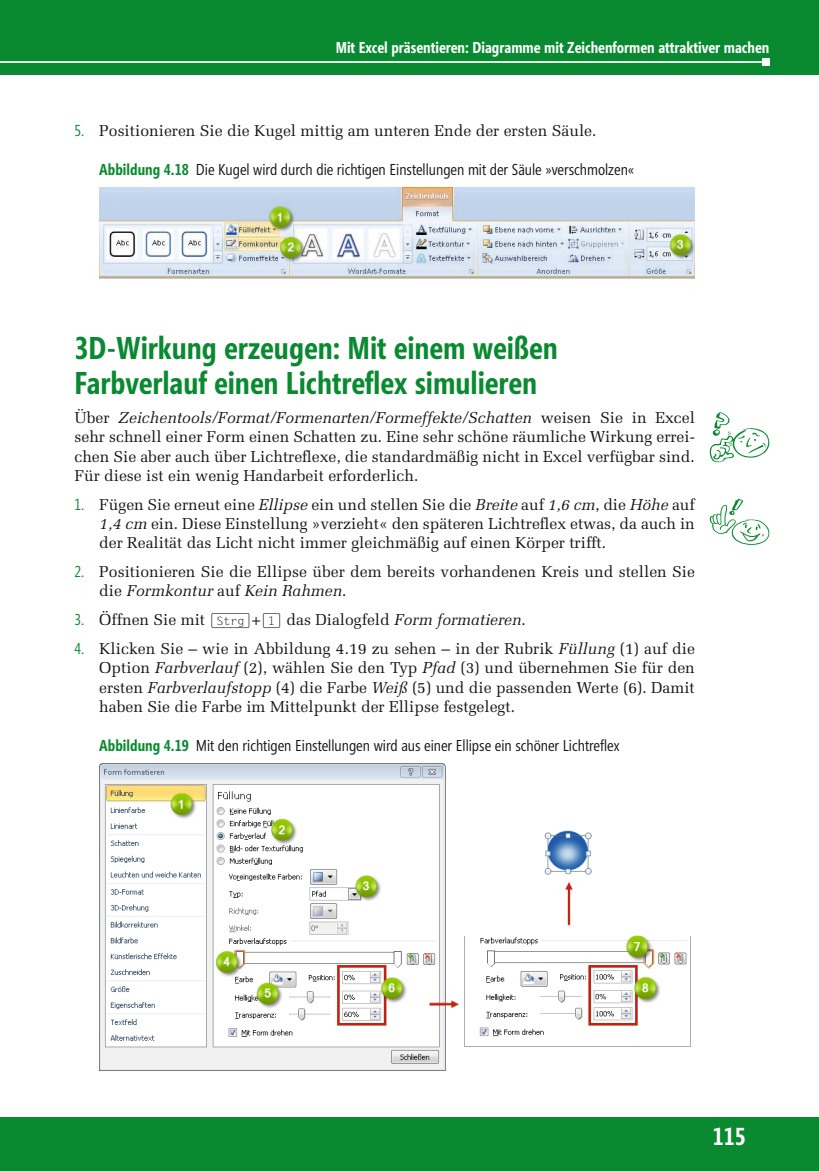
<style>
.page{position:relative;width:819px;height:1171px;background:#fff}
.page>*{position:absolute;margin:0;border:0;box-sizing:border-box;transform-origin:0 0}
.t1{font:700 31.5px/35px "Segoe Condensed";color:#098a30}
.t2{font:700 24.5px "Segoe Condensed";color:#fff}
.t3{font:15.75px/19.2px "Melior";color:#151616;text-align:justify}
.t4{font:15.75px "Segoe Condensed";color:#151616}
.t5{font:700 15.75px "Segoe Condensed";color:#fff}
.s1{font-family:"Segoe Condensed";color:#098a30}
.s2{font-weight:700;color:#098a30}
.s3{font-style:italic}
.s4{font-family:"Ms Keyboard Regular A";font-size:14px}
</style>
<div class="page">
<div style="left:0;top:0;width:819px;height:75px;background:#098a30"></div>
<div style="left:0;top:1117px;width:819px;height:54px;background:#098a30"></div>
<hr style="left:0;top:61px;width:765px;height:2px;background:#fff">
<div style="left:762px;top:59px;width:7px;height:7px;background:#fff"></div>
<img style="left:99px;top:187px;width:595px;height:91px">
<img style="left:99px;top:763px;width:591px;height:307px">
<svg style="left:709px;top:412px;width:60px;height:50px"></svg>
<svg style="left:709px;top:499px;width:60px;height:46px"></svg>
<p class="t5" style="left:336px;top:38px;width:435px">Mit Excel präsentieren: Diagramme mit Zeichenformen attraktiver machen</p>
<p class="t3" style="left:74px;top:121px;width:523px"><span class="s1">5.</span> Positionieren Sie die Kugel mittig am unteren Ende der ersten Säule.</p>
<p class="t4" style="left:99px;top:160px;width:536px"><span class="s2">Abbildung 4.18</span> Die Kugel wird durch die richtigen Einstellungen mit der Säule »verschmolzen«</p>
<h1 class="t1" style="left:74px;top:330px;width:485px">3D-Wirkung erzeugen: Mit einem weißen<br>Farbverlauf einen Lichtreflex simulieren</h1>
<p class="t3" style="left:74px;top:408px;width:622px">Über <span class="s3">Zeichentools/Format/Formenarten/Formeffekte/Schatten</span> weisen Sie in Excel sehr schnell einer Form einen Schatten zu. Eine sehr schöne räumliche Wirkung errei&shy;chen Sie aber auch über Lichtreflexe, die standardmäßig nicht in Excel verfügbar sind.<br>Für diese ist ein wenig Handarbeit erforderlich.</p>
<p class="t3" style="left:99px;top:495px;width:597px;text-indent:-25px"><span class="s1">1.</span> Fügen Sie erneut eine <span class="s3">Ellipse</span> ein und stellen Sie die <span class="s3">Breite</span> auf <span class="s3">1,6 cm</span>, die <span class="s3">Höhe</span> auf <span class="s3">1,4 cm</span> ein. Diese Einstellung »verzieht« den späteren Lichtreflex etwas, da auch in der Realität das Licht nicht immer gleichmäßig auf einen Körper trifft.</p>
<p class="t3" style="left:99px;top:562px;width:597px;text-indent:-25px"><span class="s1">2.</span> Positionieren Sie die Ellipse über dem bereits vorhandenen Kreis und stellen Sie die <span class="s3">Formkontur</span> auf <span class="s3">Kein Rahmen</span>.</p>
<p class="t3" style="left:74px;top:610px;width:453px"><span class="s1">3.</span> Öffnen Sie mit <span class="s4">(Strg)</span>+<span class="s4">(1)</span> das Dialogfeld <span class="s3">Form formatieren</span>.</p>
<p class="t3" style="left:99px;top:639px;width:597px;text-indent:-25px"><span class="s1">4.</span> Klicken Sie – wie in Abbildung 4.19 zu sehen – in der Rubrik <span class="s3">Füllung</span> (1) auf die Option <span class="s3">Farbverlauf</span> (2), wählen Sie den Typ <span class="s3">Pfad</span> (3) und übernehmen Sie für den ersten <span class="s3">Farbverlaufstopp</span> (4) die Farbe <span class="s3">Weiß</span> (5) und die passenden Werte (6). Damit haben Sie die Farbe im Mittelpunkt der Ellipse festgelegt.</p>
<p class="t4" style="left:99px;top:736px;width:521px"><span class="s2">Abbildung 4.19</span> Mit den richtigen Einstellungen wird aus einer Ellipse ein schöner Lichtreflex</p>
<h2 class="t2" style="left:712px;top:1122px;width:34px">115</h2>
</div>
